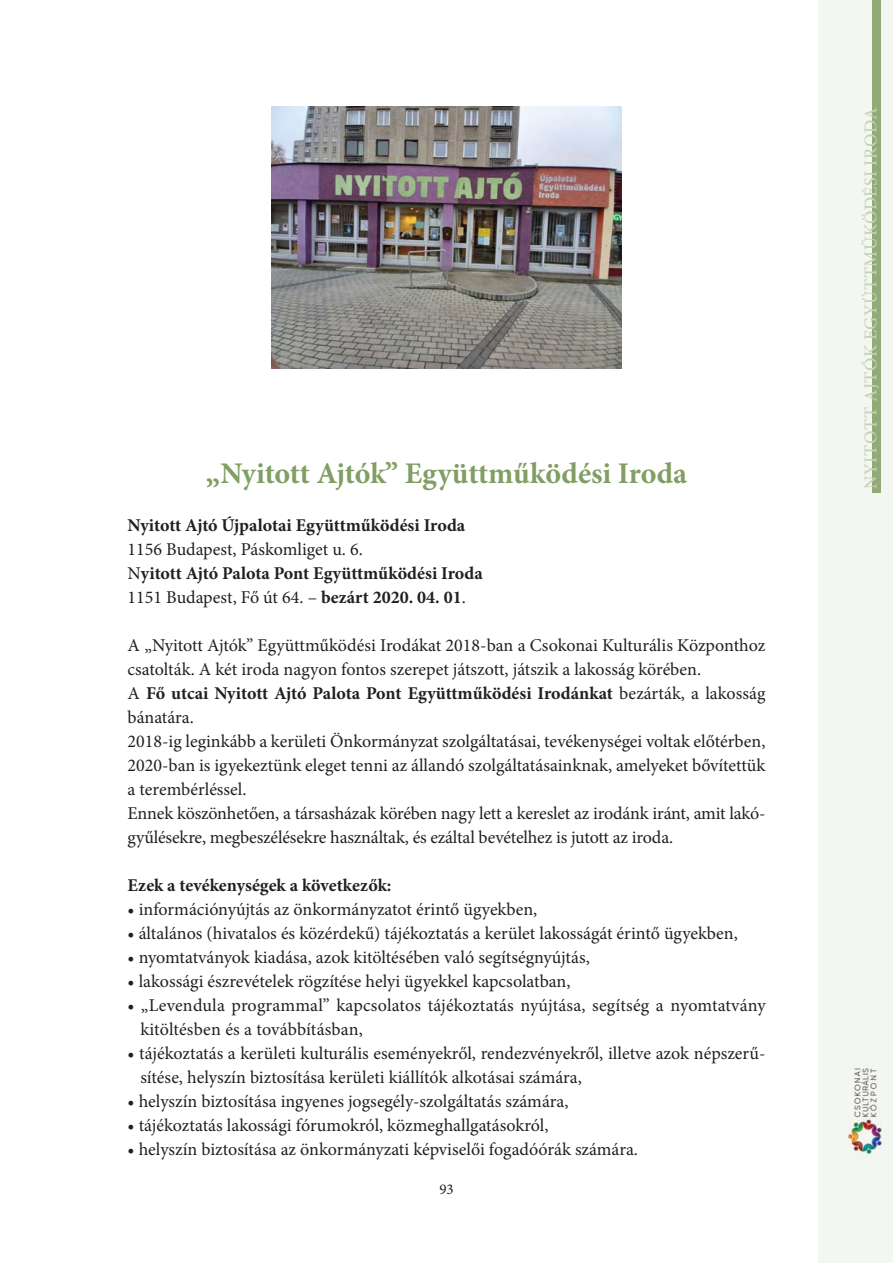
<style>
.page{position:relative;width:893px;height:1263px;background:#fff}
.page>*{position:absolute;margin:0;border:0;box-sizing:border-box;transform-origin:0 0}
.t1{font:700 30px "Minion Pro";letter-spacing:-.005em;color:#819e63}
.t2{font:18px/24px "Minion Pro";color:#231f20}
.t3{font:700 18px/24px "Minion Pro";color:#231f20}
.t4{font:500 18px "Minion Pro";letter-spacing:.03em;color:#c4d2b5}
.t5{font:15px "Minion Pro";color:#231f20}
.s1{font-weight:400}
.s2{font-weight:700}
</style>
<div class="page">
<div style="left:819px;top:0;width:74px;height:1263px;background:#f4f6f1"></div>
<div style="left:872px;top:0;width:8px;height:492px;background:#92ab76"></div>
<img style="left:846px;top:1068px;width:36px;height:87px">
<img style="left:272px;top:106px;width:349px;height:262px">
<h1 class="t1" style="left:206px;top:461px;width:483px">„Nyitott Ajtók” Együttműködési Iroda</h1>
<p class="t3" style="left:128px;top:515px;width:339px">Nyitott Ajtó Újpalotai Együttműködési Iroda</p>
<p class="t3" style="left:128px;top:539px;width:357px"><span class="s1">1156 Budapest, Páskomliget u. 6.<br>N</span>yitott Ajtó Palota Pont Együttműködési Iroda<br><span class="s1">1151 Budapest, Fő út 64. –</span> bezárt 2020. 04. 01<span class="s1">.</span></p>
<p class="t2" style="left:128px;top:635px;width:639px">A „Nyitott Ajtók” Együttműködési Irodákat 2018-ban a Csokonai Kulturális Központhoz csatolták. A két iroda nagyon fontos szerepet játszott, játszik a lakosság körében.<br>A <span class="s2">Fő utcai Nyitott Ajtó Palota Pont Együttműködési Irodánkat</span> bezárták, a lakosság bánatára.<br>2018-ig leginkább a kerületi Önkormányzat szolgáltatásai, tevékenységei voltak előtérben, 2020-ban is igyekeztünk eleget tenni az állandó szolgáltatásainknak, amelyeket bővítettük a terembérléssel.<br>Ennek köszönhetően, a társasházak körében nagy lett a kereslet az irodánk iránt, amit lakó&shy;gyűlésekre, megbeszélésekre használtak, és ezáltal bevételhez is jutott az iroda.</p>
<p class="t3" style="left:128px;top:875px;width:265px">Ezek a tevékenységek a következők:</p>
<p class="t2" style="left:128px;top:899px;width:411px">• információnyújtás az önkormányzatot érintő ügyekben,</p>
<p class="t2" style="left:128px;top:923px;width:612px">• általános (hivatalos és közérdekű) tájékoztatás a kerület lakosságát érintő ügyekben,</p>
<p class="t2" style="left:128px;top:947px;width:464px">• nyomtatványok kiadása, azok kitöltésében való segítségnyújtás,</p>
<p class="t2" style="left:128px;top:971px;width:444px">• lakossági észrevételek rögzítése helyi ügyekkel kapcsolatban,</p>
<p class="t2" style="left:140px;top:995px;width:627px;text-indent:-13px">• „Levendula programmal” kapcsolatos tájékoztatás nyújtása, segítség a nyomtatvány kitöltésben és a továbbításban,</p>
<p class="t2" style="left:140px;top:1043px;width:627px;text-indent:-13px">• tájékoztatás a kerületi kulturális eseményekről, rendezvényekről, illetve azok népszerű&shy;sítése, helyszín biztosítása kerületi kiállítók alkotásai számára,</p>
<p class="t2" style="left:128px;top:1091px;width:442px">• helyszín biztosítása ingyenes jogsegély-szolgáltatás számára,</p>
<p class="t2" style="left:128px;top:1115px;width:422px">• tájékoztatás lakossági fórumokról, közmeghallgatásokról,</p>
<p class="t2" style="left:128px;top:1139px;width:512px">• helyszín biztosítása az önkormányzati képviselői fogadóórák számára.</p>
<p class="t5" style="left:439px;top:1183px;width:16px">93</p>
<p class="t4" style="left:860px;top:489px;width:382px;rotate:-90deg">NYITOTT AJTÓK EGYÜTTMŰKÖDÉSI IRODA</p>
</div>
